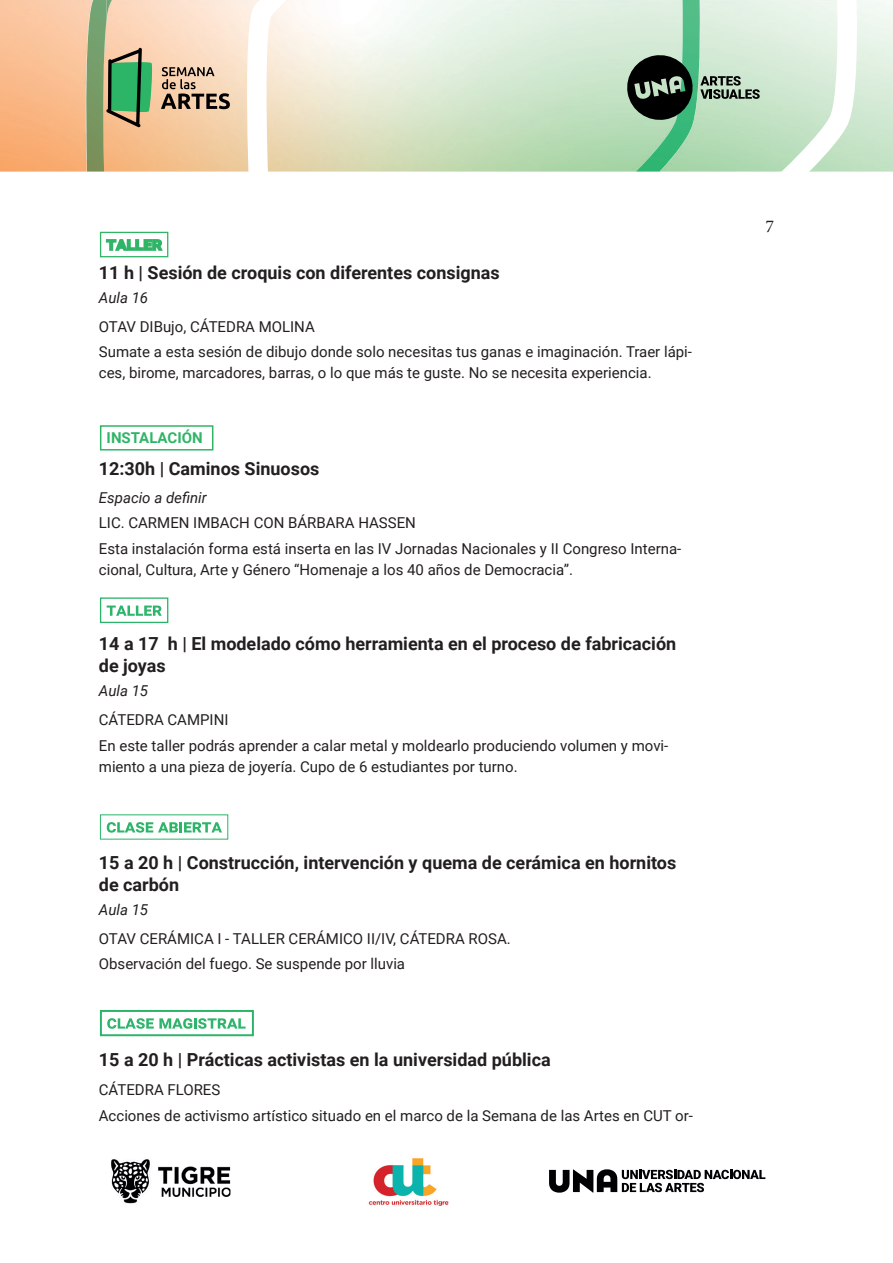
<style>
.page{position:relative;width:893px;height:1263px;background:#fff}
.page>*{position:absolute;margin:0;border:0;box-sizing:border-box;transform-origin:0 0}
.t1{font:700 18px/21.6px "Roboto";color:#231f20}
.t2{font:18px "Minion Pro";color:#231f20}
.t3{font:15px/21.6px "Roboto";color:#231f20}
.t4{font:italic 15px "Roboto";color:#231f20}
.t5{font:700 15px "Roboto";color:#30b567}
</style>
<div class="page">
<img style="left:0;top:0;width:893px;height:172px">
<img style="left:86px;top:0;width:153px;height:172px">
<svg style="left:239px;top:0;width:629px;height:172px;background:#d8e8d2"></svg>
<svg style="left:106px;top:48px;width:47px;height:79px;background:#6c9c69"></svg>
<svg style="left:161px;top:67px;width:69px;height:42px;background:#ae967f"></svg>
<svg style="left:625px;top:53px;width:135px;height:69px;background:#758f7c"></svg>
<svg style="left:549px;top:1169px;width:216px;height:24px"></svg>
<img style="left:111px;top:1159px;width:119px;height:45px">
<img style="left:368px;top:1158px;width:81px;height:48px">
<div style="left:100px;top:232px;width:68px;height:25px;border:1px solid #30b567"></div>
<svg style="left:105px;top:239px;width:58px;height:12px"></svg>
<div style="left:100px;top:597px;width:68px;height:26px;border:1px solid #2bb469"></div>
<svg style="left:107px;top:605px;width:55px;height:11px"></svg>
<svg style="left:107px;top:822px;width:115px;height:11px"></svg>
<div style="left:100px;top:1010px;width:154px;height:26px;border:2px solid #2bb469"></div>
<svg style="left:107px;top:1018px;width:139px;height:11px"></svg>
<div style="left:100px;top:425px;width:113px;height:25px;border:2px solid #30b567"></div>
<p class="t1" style="left:99px;top:261px;width:402px">11 h | Sesión de croquis con diferentes consignas</p>
<p class="t4" style="left:99px;top:287px;width:51px">Aula 16</p>
<p class="t3" style="left:99px;top:315px;width:218px">OTAV DIBujo, CÁTEDRA MOLINA</p>
<p class="t3" style="left:99px;top:341px;width:595px;line-height:21px">Sumate a esta sesión de dibujo donde solo necesitas tus ganas e imaginación. Traer lápi&shy;ces, birome, marcadores, barras, o lo que más te guste. No se necesita experiencia.</p>
<p class="t5" style="left:107px;top:427px;width:98px">INSTALACIÓN</p>
<p class="t1" style="left:99px;top:457px;width:222px">12:30h | Caminos Sinuosos</p>
<p class="t4" style="left:99px;top:487px;width:110px">Espacio a definir</p>
<p class="t3" style="left:99px;top:512px;width:319px">LIC. CARMEN IMBACH CON BÁRBARA HASSEN</p>
<p class="t3" style="left:99px;top:537px;width:584px">Esta instalación forma está inserta en las IV Jornadas Nacionales y II Congreso Interna&shy;cional, Cultura, Arte y Género “Homenaje a los 40 años de Democracia”.</p>
<p class="t1" style="left:99px;top:632px;width:579px">14 a 17 h | El modelado cómo herramienta en el proceso de fabricación de joyas</p>
<p class="t4" style="left:99px;top:680px;width:51px">Aula 15</p>
<p class="t3" style="left:99px;top:709px;width:131px">CÁTEDRA CAMPINI</p>
<p class="t3" style="left:99px;top:734px;width:571px">En este taller podrás aprender a calar metal y moldearlo produciendo volumen y movi&shy;miento a una pieza de joyería. Cupo de 6 estudiantes por turno.</p>
<p class="t1" style="left:99px;top:851px;width:579px">15 a 20 h | Construcción, intervención y quema de cerámica en hornitos de carbón</p>
<p class="t4" style="left:99px;top:899px;width:51px">Aula 15</p>
<p class="t3" style="left:99px;top:927px;width:413px">OTAV CERÁMICA I - TALLER CERÁMICO II/IV, CÁTEDRA ROSA.</p>
<p class="t3" style="left:99px;top:952px;width:308px">Observación del fuego. Se suspende por lluvia</p>
<p class="t1" style="left:99px;top:1048px;width:453px">15 a 20 h | Prácticas activistas en la universidad pública</p>
<p class="t3" style="left:99px;top:1079px;width:123px">CÁTEDRA FLORES</p>
<p class="t3" style="left:99px;top:1104px;width:596px">Acciones de activismo artístico situado en el marco de la Semana de las Artes en CUT or-</p>
<p class="t2" style="left:765px;top:214px;width:10px">7</p>
</div>
